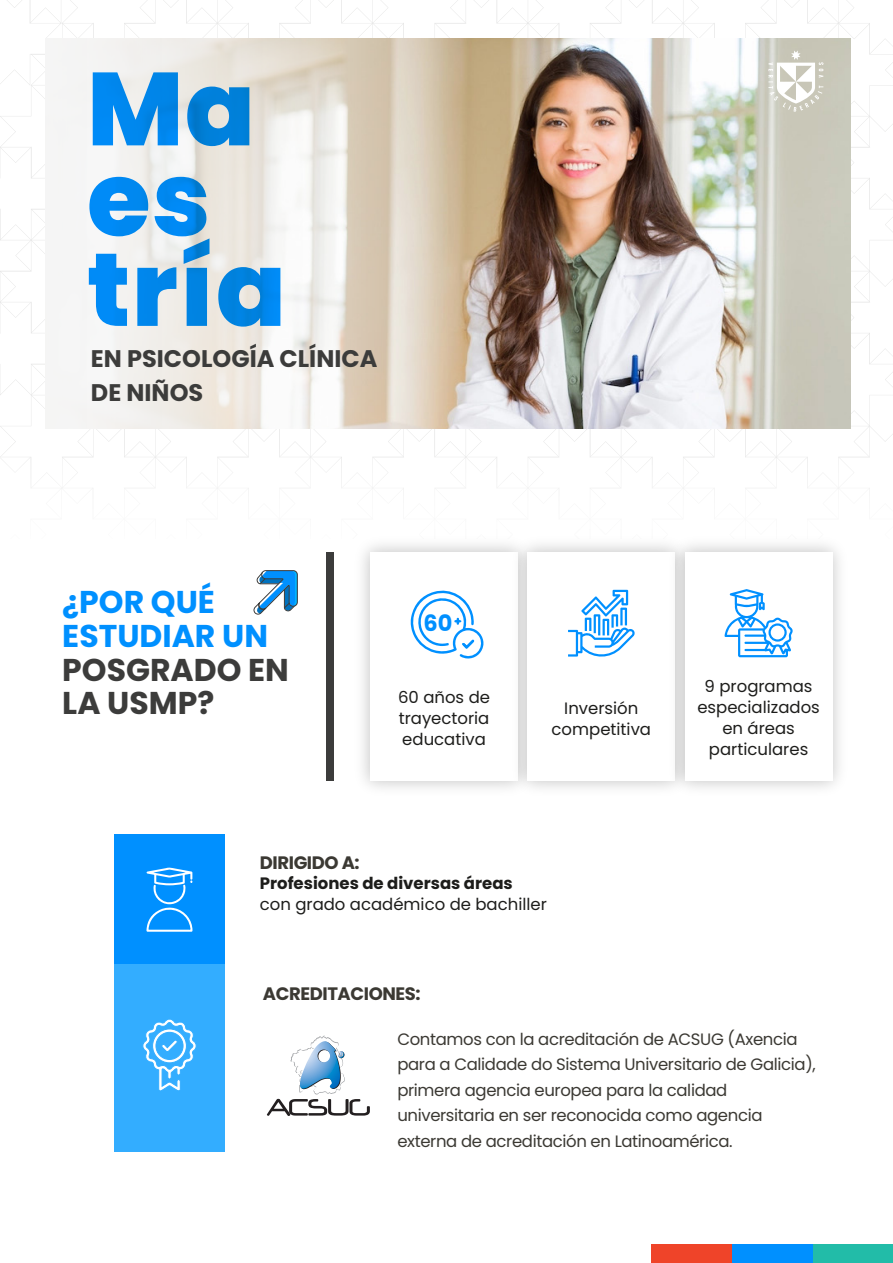
<style>
.page{position:relative;width:893px;height:1263px;background:#fff}
.page>*{position:absolute;margin:0;border:0;box-sizing:border-box;transform-origin:0 0}
.t1{font:800 103.5px/90.3px "Poppins";letter-spacing:.01em;color:#0090ff}
.t2{font:700 31.5px/33.6px "Poppins";color:#0090ff}
.t3{font:700 31.5px/33.6px "Poppins";color:#3c3c3b}
.t4{font:700 24px/34.3px "Poppins";color:#3c3c3b}
.t5{font:700 22.5px "Poppins";color:#0090ff}
.t6{font:700 18px "Poppins";letter-spacing:-.02em;color:#3b3933}
.t7{font:16.5px/25.5px "Poppins";letter-spacing:-.02em;color:#3b3933}
.t8{font:16.5px/21px "Poppins";color:#1d1d1b;text-align:center}
.t9{font:700 16.5px "Poppins";color:#1d1d1b}
</style>
<div class="page">
<svg style="left:0;top:0;width:893px;height:449px"></svg>
<div style="left:652px;top:1245px;width:80px;height:18px;background:#ef4429"></div>
<div style="left:812px;top:1245px;width:81px;height:18px;background:#22bca8"></div>
<div style="left:732px;top:1245px;width:80px;height:18px;background:#0090ff"></div>
<div style="left:114px;top:834px;width:111px;height:131px;background:#0090ff"></div>
<div style="left:114px;top:964px;width:111px;height:188px;background:#33adff"></div>
<svg style="left:267px;top:1035px;width:103px;height:81px"></svg>
<svg style="left:146px;top:867px;width:47px;height:65px"></svg>
<div style="left:326px;top:552px;width:8px;height:228px;background:#3c3c3b"></div>
<svg style="left:143px;top:1019px;width:53px;height:72px"></svg>
<svg style="left:253px;top:570px;width:45px;height:45px"></svg>
<div style="left:528px;top:552px;width:147px;height:228px;background:#fff"></div>
<svg style="left:568px;top:590px;width:67px;height:67px"></svg>
<svg style="left:724px;top:589px;width:69px;height:68px"></svg>
<svg style="left:410px;top:590px;width:73px;height:69px"></svg>
<h1 class="t1" style="left:87px;top:64px;width:201px">Ma es tría</h1>
<h3 class="t4" style="left:91px;top:341px;width:288px">EN PSICOLOGÍA CLÍNICA<br>DE NIÑOS</h3>
<h2 class="t2" style="left:62px;top:586px;width:207px">¿POR QUÉ<br>ESTUDIAR UN</h2>
<h2 class="t3" style="left:62px;top:653px;width:228px">POSGRADO EN<br>LA USMP?</h2>
<h3 class="t5" style="left:424px;top:610px;width:30px">60</h3>
<p class="t8" style="left:398px;top:687px;width:93px;text-align:justify">60 años de trayectoria educativa</p>
<p class="t8" style="left:552px;top:697px;width:101px">Inversión competitiva</p>
<p class="t6" style="left:260px;top:852px;width:101px">DIRIGIDO A:</p>
<p class="t9" style="left:260px;top:873px;width:254px">Profesiones de diversas áreas</p>
<p class="t8" style="left:260px;top:894px;width:289px">con grado académico de bachiller</p>
<p class="t8" style="left:697px;top:676px;width:124px">9 programas especializados en áreas particulares</p>
<p class="t6" style="left:263px;top:983px;width:159px">ACREDITACIONES:</p>
<p class="t7" style="left:397px;top:1026px;width:420px">Contamos con la acreditación de ACSUG (Axencia para a Calidade do Sistema Universitario de Galicia), primera agencia europea para la calidad universitaria en ser reconocida como agencia externa de acreditación en Latinoamérica.</p>
</div>
